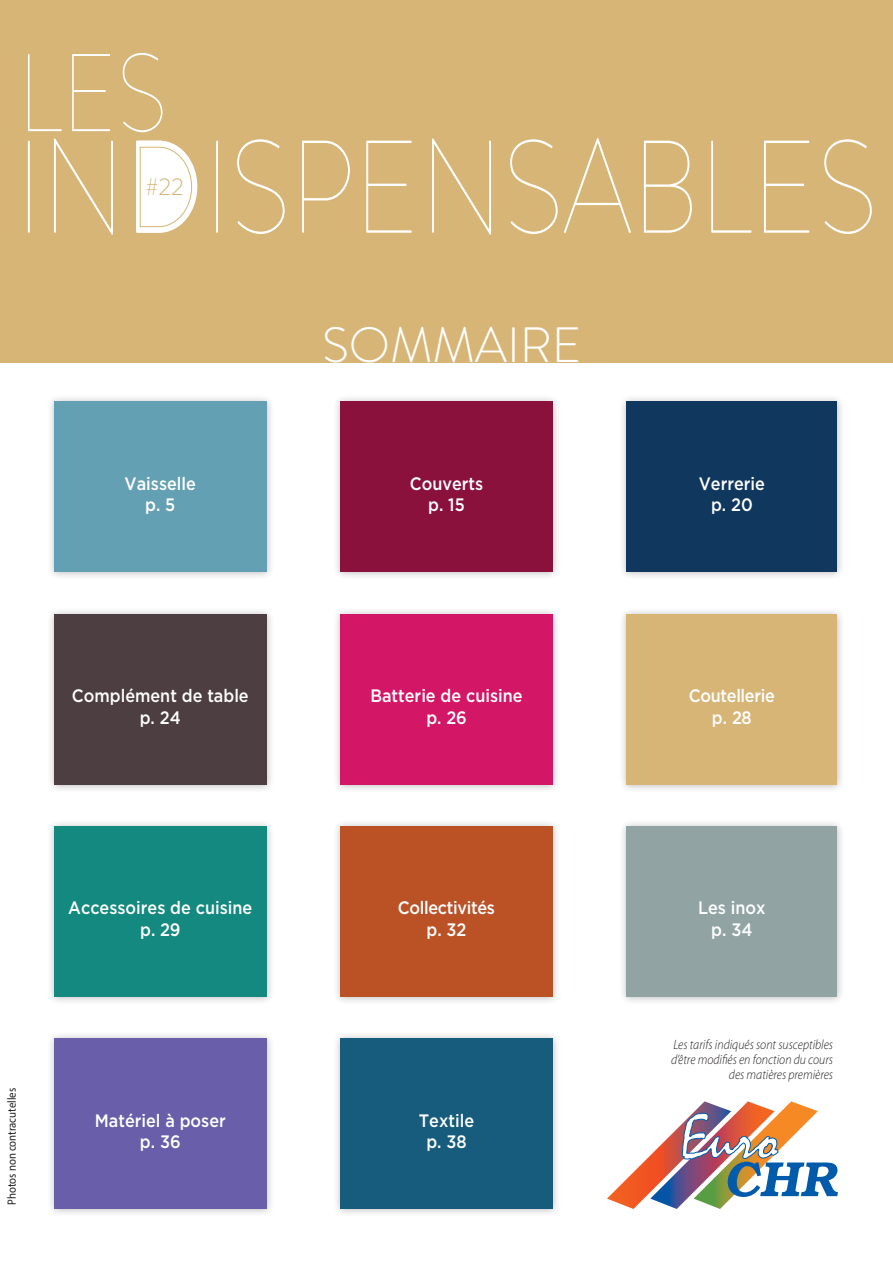
<style>
.page{position:relative;width:893px;height:1263px;background:#fff}
.page>*{position:absolute;margin:0;border:0;box-sizing:border-box;transform-origin:0 0}
.t1{font:100 131.55px "Brandon Grotesque";color:#fff;scale:.82 1}
.t2{font:100 110.25px "Brandon Grotesque";color:#fff;scale:.82 1}
.t3{font:300 49.5px "Brandon Grotesque";color:#fff}
.t4{font:300 24.15px "Brandon Grotesque";color:#d6b577}
.t5{font:500 18px/21.6px "Gotham";color:#fff;text-align:center;scale:.9 1}
.t6{font:500 18px/21.6px "Gotham";letter-spacing:-.02em;color:#fff;text-align:center;scale:.9 1}
.t7{font:italic 300 13.5px/15px "Myriad Pro";color:#231f20;text-align:right;scale:.9 1}
.t8{font:12px "Myriad Pro";color:#231f20;scale:.9 1}
</style>
<div class="page">
<div style="left:0;top:0;width:893px;height:362px;background:#d6b577"></div>
<svg style="left:136px;top:141px;width:60px;height:92px;background:#f7f1e7"></svg>
<div style="left:46px;top:394px;width:229px;height:186px;background:#231f20;opacity:.3"></div>
<div style="left:54px;top:402px;width:213px;height:170px;background:#64a0b3"></div>
<div style="left:332px;top:394px;width:229px;height:186px;background:#231f20;opacity:.3"></div>
<div style="left:340px;top:402px;width:213px;height:170px;background:#89113c"></div>
<div style="left:618px;top:394px;width:227px;height:186px;background:#231f20;opacity:.3"></div>
<div style="left:626px;top:402px;width:211px;height:170px;background:#10375e"></div>
<div style="left:46px;top:606px;width:229px;height:186px;background:#231f20;opacity:.3"></div>
<div style="left:54px;top:614px;width:213px;height:170px;background:#4d3f41"></div>
<div style="left:332px;top:606px;width:229px;height:186px;background:#231f20;opacity:.3"></div>
<div style="left:340px;top:614px;width:213px;height:170px;background:#d41667"></div>
<div style="left:618px;top:606px;width:227px;height:186px;background:#231f20;opacity:.3"></div>
<div style="left:626px;top:614px;width:211px;height:170px;background:#d6b577"></div>
<div style="left:46px;top:818px;width:229px;height:186px;background:#231f20;opacity:.3"></div>
<div style="left:54px;top:826px;width:213px;height:171px;background:#14897f"></div>
<div style="left:332px;top:818px;width:229px;height:186px;background:#231f20;opacity:.3"></div>
<div style="left:340px;top:826px;width:213px;height:171px;background:#ba5226"></div>
<div style="left:618px;top:818px;width:227px;height:186px;background:#231f20;opacity:.3"></div>
<div style="left:626px;top:826px;width:211px;height:171px;background:#91a4a3"></div>
<div style="left:46px;top:1031px;width:229px;height:186px;background:#231f20;opacity:.3"></div>
<div style="left:54px;top:1039px;width:213px;height:170px;background:#685ea9"></div>
<div style="left:332px;top:1031px;width:229px;height:186px;background:#231f20;opacity:.3"></div>
<div style="left:340px;top:1039px;width:213px;height:170px;background:#175c7d"></div>
<svg style="left:607px;top:1101px;width:231px;height:108px"></svg>
<h2 class="t2" style="left:18px;top:18px;width:183px">LES</h2>
<h1 class="t1" style="left:16px;top:98px;width:1052px">INDISPENSABLES</h1>
<h3 class="t4" style="left:145px;top:170px;width:40px">#22</h3>
<h3 class="t3" style="left:322px;top:311px;width:261px">SOMMAIRE</h3>
<p class="t5" style="left:125px;top:472px;width:81px">Vaisselle p. 5</p>
<p class="t5" style="left:410px;top:472px;width:83px">Couverts p. 15</p>
<p class="t5" style="left:699px;top:472px;width:75px">Verrerie p. 20</p>
<p class="t5" style="left:72px;top:684px;width:198px">Complément de table p. 24</p>
<p class="t5" style="left:370px;top:684px;width:171px">Batterie de cuisine p. 26</p>
<p class="t6" style="left:689px;top:684px;width:97px">Coutellerie p. 28</p>
<p class="t8" style="left:4px;top:1205px;width:131px;rotate:-90deg">Photos non contracutelles</p>
<p class="t5" style="left:68px;top:897px;width:206px">Accessoires de cuisine p. 29</p>
<p class="t6" style="left:398px;top:897px;width:109px">Collectivités p. 32</p>
<p class="t5" style="left:698px;top:897px;width:76px">Les inox p. 34</p>
<p class="t5" style="left:95px;top:1109px;width:147px">Matériel à poser p. 36</p>
<p class="t5" style="left:419px;top:1109px;width:63px">Textile p. 38</p>
<p class="t7" style="left:671px;top:1037px;width:181px">Les tarifs indiqués sont susceptibles d’être modifiés en fonction du cours des matières premières</p>
</div>
